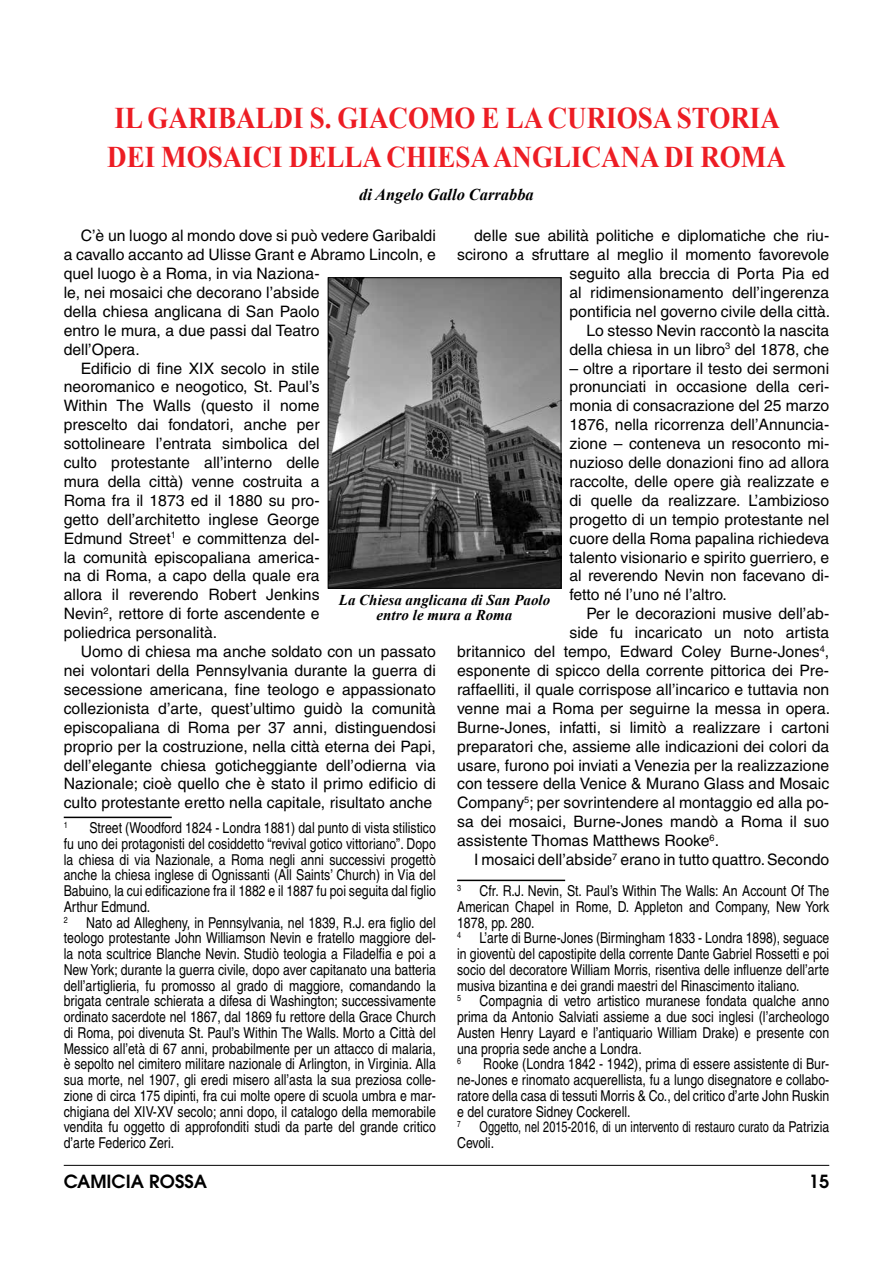
<style>
.page{position:relative;width:893px;height:1263px;background:#fff}
.page>*{position:absolute;margin:0;border:0;box-sizing:border-box;transform-origin:0 0}
.t1{font:700 30px/39px "Times New Roman";color:#ed1d24;scale:.9 1}
.t2{font:600 18px "Avant Garde";color:#000}
.t3{font:italic 700 16.5px "Times New Roman";color:#000}
.t4{font:15.75px/18.9px "Helvetica";color:#000;text-align:right}
.t5{font:condensed 15px/15.8px "Helvetica";color:#000}
.t6{font:condensed 15px/15.8px "Helvetica";color:#000;scale:.89 1}
.t7{font:italic 700 15px/15px "Times New Roman";color:#000;text-align:center}
.t8{font:condensed 8.7px "Helvetica";color:#000}
.t9{font:condensed 8.7px "Helvetica";color:#000;scale:.89 1}
</style>
<div class="page">
<hr style="left:64px;top:1165px;width:765px;height:1px;background:#000">
<hr style="left:64px;top:817px;width:108px;height:1px;background:#000">
<hr style="left:457px;top:880px;width:108px;height:1px;background:#000">
<img style="left:330px;top:279px;width:229px;height:308px">
<div style="left:328px;top:277px;width:233px;height:312px;border:1px solid #000"></div>
<h1 class="t1" style="left:107px;top:98px;width:755px">IL GARIBALDI S. GIACOMO E LA CURIOSA STORIA<br>DEI MOSAICI DELLA CHIESA ANGLICANA DI ROMA</h1>
<p class="t3" style="left:359px;top:183px;width:176px">di Angelo Gallo Carrabba</p>
<p class="t4" style="left:81px;top:226px;width:357px">C’è un luogo al mondo dove si può vedere Garibaldi</p>
<p class="t4" style="left:64px;top:245px;width:374px">a cavallo accanto ad Ulisse Grant e Abramo Lincoln, e</p>
<p class="t4" style="left:64px;top:264px;width:257px">quel luogo è a Roma, in via Naziona-</p>
<p class="t4" style="left:64px;top:283px;width:257px">le, nei mosaici che decorano l’abside</p>
<p class="t4" style="left:64px;top:302px;width:257px">della chiesa anglicana di San Paolo</p>
<p class="t4" style="left:64px;top:321px;width:257px">entro le mura, a due passi dal Teatro</p>
<p class="t4" style="left:64px;top:340px;width:77px">dell’Opera.</p>
<p class="t4" style="left:81px;top:359px;width:240px">Edificio di fine XIX secolo in stile</p>
<p class="t4" style="left:64px;top:377px;width:257px">neoromanico e neogotico, St. Paul’s</p>
<p class="t4" style="left:64px;top:396px;width:257px">Within The Walls (questo il nome</p>
<p class="t4" style="left:64px;top:415px;width:257px">prescelto dai fondatori, anche per</p>
<p class="t4" style="left:64px;top:434px;width:257px">sottolineare l’entrata simbolica del</p>
<p class="t4" style="left:64px;top:453px;width:257px">culto protestante all’interno delle</p>
<p class="t4" style="left:64px;top:472px;width:257px">mura della città) venne costruita a</p>
<p class="t4" style="left:64px;top:491px;width:257px">Roma fra il 1873 ed il 1880 su pro-</p>
<p class="t4" style="left:64px;top:510px;width:257px">getto dell’architetto inglese George</p>
<p class="t4" style="left:64px;top:529px;width:257px">Edmund Street<sup>1</sup> e committenza del-</p>
<p class="t4" style="left:64px;top:548px;width:257px">la comunità episcopaliana america-</p>
<p class="t4" style="left:64px;top:566px;width:257px">na di Roma, a capo della quale era</p>
<p class="t4" style="left:64px;top:585px;width:257px">allora il reverendo Robert Jenkins</p>
<p class="t4" style="left:64px;top:604px;width:257px">Nevin<sup>2</sup>, rettore di forte ascendente e</p>
<p class="t4" style="left:64px;top:623px;width:155px">poliedrica personalità.</p>
<p class="t4" style="left:81px;top:642px;width:357px">Uomo di chiesa ma anche soldato con un passato</p>
<p class="t4" style="left:64px;top:661px;width:374px">nei volontari della Pennsylvania durante la guerra di</p>
<p class="t4" style="left:64px;top:680px;width:374px">secessione americana, fine teologo e appassionato</p>
<p class="t4" style="left:64px;top:699px;width:374px">collezionista d’arte, quest’ultimo guidò la comunità</p>
<p class="t4" style="left:64px;top:718px;width:374px">episcopaliana di Roma per 37 anni, distinguendosi</p>
<p class="t4" style="left:64px;top:737px;width:374px">proprio per la costruzione, nella città eterna dei Papi,</p>
<p class="t4" style="left:64px;top:755px;width:374px">dell’elegante chiesa goticheggiante dell’odierna via</p>
<p class="t4" style="left:64px;top:774px;width:374px">Nazionale; cioè quello che è stato il primo edificio di</p>
<p class="t4" style="left:64px;top:793px;width:370px">culto protestante eretto nella capitale, risultato anche</p>
<p class="t8" style="left:64px;top:820px;width:5px">1</p>
<p class="t4" style="left:457px;top:226px;width:375px">delle sue abilità politiche e diplomatiche che riu&shy;scirono a sfruttare al meglio il momento favorevole seguito alla breccia di Porta Pia ed<br>al ridimensionamento dell’ingerenza<br>pontificia nel governo civile della città.<br>Lo stesso Nevin raccontò la nascita<br>della chiesa in un libro<sup>3</sup> del 1878, che</p>
<p class="t4" style="left:569px;top:359px;width:261px;text-align:justify">– oltre a riportare il testo dei sermoni pronunciati in occasione della ceri&shy;monia di consacrazione del 25 marzo 1876, nella ricorrenza dell’Annuncia&shy;zione – conteneva un resoconto mi&shy;nuzioso delle donazioni fino ad allora raccolte, delle opere già realizzate e di quelle da realizzare. L’ambizioso progetto di un tempio protestante nel cuore della Roma papalina richiedeva talento visionario e spirito guerriero, e al reverendo Nevin non facevano di&shy;fetto né l’uno né l’altro.</p>
<p class="t4" style="left:586px;top:604px;width:244px">Per le decorazioni musive dell’ab-</p>
<p class="t4" style="left:569px;top:623px;width:261px">side fu incaricato un noto artista</p>
<p class="t4" style="left:457px;top:642px;width:374px">britannico del tempo, Edward Coley Burne-Jones<sup>4</sup>,</p>
<p class="t4" style="left:457px;top:661px;width:374px">esponente di spicco della corrente pittorica dei Pre-</p>
<p class="t4" style="left:457px;top:680px;width:374px">raffaelliti, il quale corrispose all’incarico e tuttavia non</p>
<p class="t4" style="left:457px;top:699px;width:375px">venne mai a Roma per seguirne la messa in opera.</p>
<p class="t4" style="left:457px;top:718px;width:374px">Burne-Jones, infatti, si limitò a realizzare i cartoni</p>
<p class="t4" style="left:457px;top:737px;width:374px">preparatori che, assieme alle indicazioni dei colori da</p>
<p class="t4" style="left:457px;top:755px;width:374px">usare, furono poi inviati a Venezia per la realizzazione</p>
<p class="t4" style="left:457px;top:774px;width:374px">con tessere della Venice &amp; Murano Glass and Mosaic</p>
<p class="t4" style="left:457px;top:793px;width:374px">Company<sup>5</sup>; per sovrintendere al montaggio ed alla po-</p>
<p class="t4" style="left:457px;top:812px;width:374px">sa dei mosaici, Burne-Jones mandò a Roma il suo</p>
<p class="t4" style="left:457px;top:831px;width:263px">assistente Thomas Matthews Rooke<sup>6</sup>.</p>
<p class="t4" style="left:474px;top:850px;width:357px">I mosaici dell’abside<sup>7</sup> erano in tutto quattro. Secondo</p>
<p class="t5" style="left:457px;top:883px;width:374px"><sup>3</sup> Cfr. R.J. Nevin, St. Paul’s Within The Walls: An Account Of The American Chapel in Rome, D. Appleton and Company, New York 1878, pp. 280.<br><sup>4</sup> L’arte di Burne-Jones (Birmingham 1833 - Londra 1898), seguace in gioventù del capostipite della corrente Dante Gabriel Rossetti e poi socio del decoratore William Morris, risentiva delle influenze dell’arte musiva bizantina e dei grandi maestri del Rinascimento italiano.<br><sup>5</sup> Compagnia di vetro artistico muranese fondata qualche anno prima da Antonio Salviati assieme a due soci inglesi (l’archeologo Austen Henry Layard e l’antiquario William Drake) e presente con una propria sede anche a Londra.</p>
<p class="t8" style="left:457px;top:1056px;width:5px">6</p>
<p class="t7" style="left:339px;top:592px;width:213px">La Chiesa anglicana di San Paolo entro le mura a Roma</p>
<p class="t5" style="left:64px;top:820px;width:374px;text-indent:26px">Street (Woodford 1824 - Londra 1881) dal punto di vista stilistico fu uno dei protagonisti del cosiddetto “revival gotico vittoriano”. Dopo la chiesa di via Nazionale, a Roma negli anni successivi progettò anche la chiesa inglese di Ognissanti (All Saints’ Church) in Via del Babuino, la cui edificazione fra il 1882 e il 1887 fu poi seguita dal figlio Arthur Edmund.<br><sup>2</sup> Nato ad Allegheny, in Pennsylvania, nel 1839, R.J. era figlio del teologo protestante John Williamson Nevin e fratello maggiore del&shy;la nota scultrice Blanche Nevin. Studiò teologia a Filadelfia e poi a New York; durante la guerra civile, dopo aver capitanato una batteria dell’artiglieria, fu promosso al grado di maggiore, comandando la brigata centrale schierata a difesa di Washington; successivamente ordinato sacerdote nel 1867, dal 1869 fu rettore della Grace Church di Roma, poi divenuta St. Paul’s Within The Walls. Morto a Città del Messico all’età di 67 anni, probabilmente per un attacco di malaria, è sepolto nel cimitero militare nazionale di Arlington, in Virginia. Alla sua morte, nel 1907, gli eredi misero all’asta la sua preziosa colle&shy;zione di circa 175 dipinti, fra cui molte opere di scuola umbra e mar&shy;chigiana del XIV-XV secolo; anni dopo, il catalogo della memorabile vendita fu oggetto di approfonditi studi da parte del grande critico d’arte Federico Zeri.</p>
<p class="t5" style="left:457px;top:1056px;width:374px;text-align:justify;text-indent:26px">Rooke (Londra 1842 - 1942), prima di essere assistente di Bur&shy;ne-Jones e rinomato acquerellista, fu a lungo disegnatore e collabo&shy;ratore della casa di tessuti Morris &amp; Co., del critico d’arte John Ruskin e del curatore Sidney Cockerell.</p>
<p class="t9" style="left:457px;top:1119px;width:5px">7</p>
<p class="t6" style="left:457px;top:1119px;width:420px;text-indent:22px">Oggetto, nel 2015-2016, di un intervento di restauro curato da Patrizia<br>Cevoli.</p>
<p class="t2" style="left:64px;top:1169px;width:145px">CAMICIA ROSSA</p>
<p class="t2" style="left:809px;top:1169px;width:22px">15</p>
</div>
